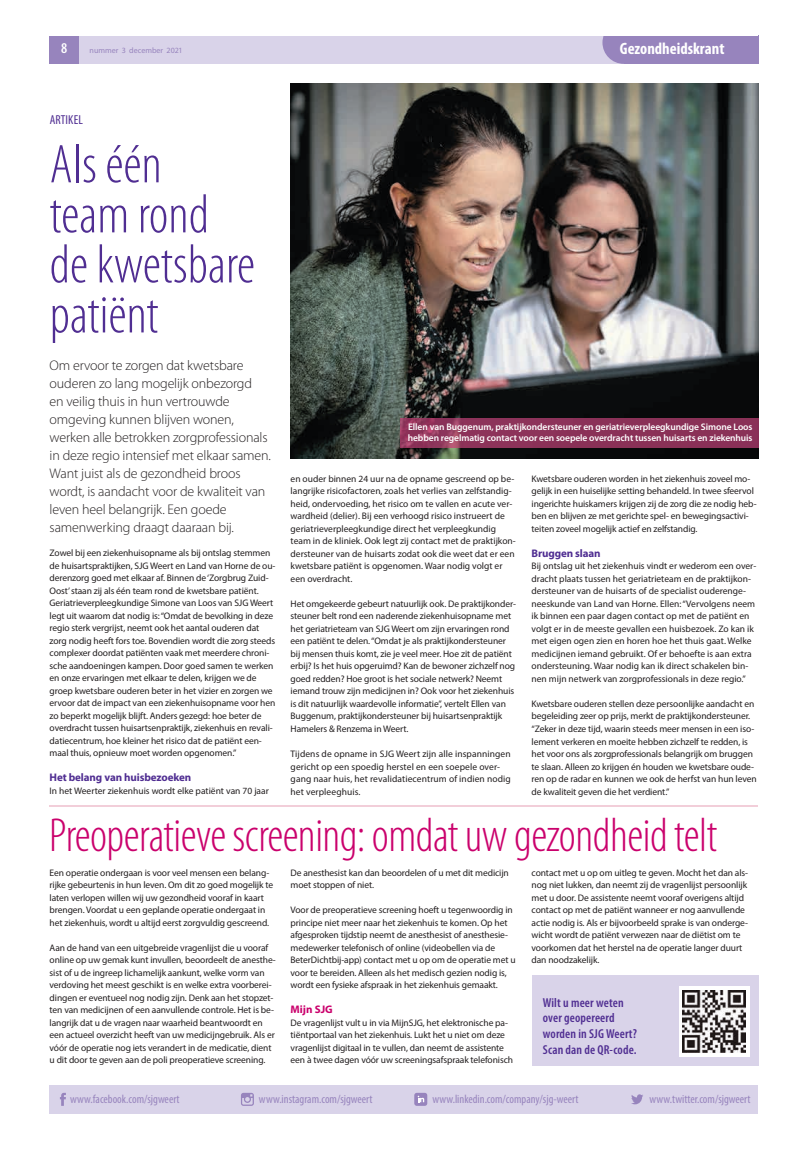
<style>
.page{position:relative;width:808px;height:1149px;background:#fff}
.page>*{position:absolute;margin:0;border:0;box-sizing:border-box;transform-origin:0 0}
.t1{font:300 condensed 55px/50px "Myriad Pro";color:#502e92}
.t2{font:300 condensed 48px "Myriad Pro";letter-spacing:-.01em;color:#ca016c}
.t3{font:700 condensed 16.5px "Myriad Pro";color:#fff}
.t4{font:600 condensed 15px "Myriad Pro";color:#fff}
.t5{font:300 14px/18px "Myriad Pro";letter-spacing:-.01em;color:#231f20}
.t6{font:600 condensed 13px/15.6px "Myriad Pro";letter-spacing:.01em;color:#502e92}
.t7{font:condensed 13px "Myriad Pro";letter-spacing:.01em;color:#502e92}
.t8{font:condensed 12px "Myriad Pro";color:#9784bd}
.t9{font:700 11px "Myriad Pro";letter-spacing:-.01em;color:#502e92}
.t10{font:700 11px "Myriad Pro";color:#ca016c}
.t11{font:9.5px/12.5px "Myriad Pro";letter-spacing:-.01em;color:#231f20}
.t12{font:9.5px/12.5px "Myriad Pro";letter-spacing:.01em;color:#231f20}
.t13{font:600 9.5px/11.4px "Myriad Pro";letter-spacing:-.01em;color:#fff}
.t14{font:8px "Myriad Pro";color:#9784bd}
</style>
<div class="page">
<div style="left:532px;top:974px;width:226px;height:90px;background:#d9d3e9"></div>
<img style="left:291px;top:84px;width:467px;height:374px">
<img style="left:400px;top:418px;width:358px;height:29px">
<hr style="left:49px;top:805px;width:709px;height:1px;background:#f2ced9">
<svg style="left:679px;top:986px;width:71px;height:70px"></svg>
<img style="left:683px;top:989px;width:62px;height:63px">
<div style="left:50px;top:35px;width:708px;height:29px;background:#d9d3e9"></div>
<div style="left:50px;top:35px;width:29px;height:29px;background:#9784bd"></div>
<div style="left:602px;top:21px;width:43px;height:43px;background:#9784bd;border-radius:50%"></div>
<div style="left:624px;top:35px;width:134px;height:29px;background:#9784bd"></div>
<div style="left:50px;top:0;width:708px;height:35px;background:#fff"></div>
<div style="left:50px;top:1084px;width:708px;height:29px;background:#d9d3e9"></div>
<svg style="left:631px;top:1094px;width:12px;height:9px"></svg>
<svg style="left:60px;top:1092px;width:6px;height:13px"></svg>
<svg style="left:241px;top:1092px;width:13px;height:13px"></svg>
<svg style="left:414px;top:1092px;width:13px;height:13px"></svg>
<svg style="left:418px;top:1095px;width:6px;height:6px"></svg>
<h3 class="t4" style="left:61px;top:43px;width:8px">8</h3>
<p class="t14" style="left:90px;top:47px;width:95px">nummer 3 december 2021</p>
<h3 class="t3" style="left:620px;top:38px;width:106px">Gezondheidskrant</h3>
<h3 class="t7" style="left:50px;top:115px;width:35px">ARTIKEL</h3>
<h1 class="t1" style="left:50px;top:144px;width:207px">Als één team rond de kwetsbare patiënt</h1>
<p class="t5" style="left:50px;top:357px;width:223px">Om ervoor te zorgen dat kwetsbare ouderen zo lang mogelijk onbezorgd<br>en veilig thuis in hun vertrouwde omgeving kunnen blijven wonen, werken alle betrokken zorgprofessionals in deze regio intensief met elkaar samen.<br>Want juist als de gezondheid broos wordt, is aandacht voor de kwaliteit van leven heel belangrijk. Een goede samenwerking draagt daaraan bij.</p>
<p class="t11" style="left:50px;top:547px;width:227px">Zowel bij een ziekenhuisopname als bij ontslag stemmen de huisartspraktijken, SJG Weert en Land van Horne de ou&shy;derenzorg goed met elkaar af. Binnen de ‘Zorgbrug Zuid-Oost’ staan zij als één team rond de kwetsbare patiënt.<br>Geriatrieverpleegkundige Simone van Loos van SJG Weert legt uit waarom dat nodig is: “Omdat de bevolking in deze regio sterk vergrijst, neemt ook het aantal ouderen dat zorg nodig heeft fors toe. Bovendien wordt die zorg steeds complexer doordat patiënten vaak met meerdere chroni&shy;sche aandoeningen kampen. Door goed samen te werken en onze ervaringen met elkaar te delen, krijgen we de groep kwetsbare ouderen beter in het vizier en zorgen we ervoor dat de impact van een ziekenhuisopname voor hen zo beperkt mogelijk blijft. Anders gezegd: hoe beter de overdracht tussen huisartsenpraktijk, ziekenhuis en revali&shy;datiecentrum, hoe kleiner het risico dat de patiënt een&shy;maal thuis, opnieuw moet worden opgenomen.”</p>
<p class="t9" style="left:50px;top:770px;width:143px">Het belang van huisbezoeken</p>
<p class="t11" style="left:50px;top:784px;width:221px">In het Weerter ziekenhuis wordt elke patiënt van 70 jaar</p>
<p class="t13" style="left:408px;top:421px;width:346px">Ellen van Buggenum, praktijkondersteuner en geriatrieverpleegkundige Simone Loos hebben regelmatig contact voor een soepele overdracht tussen huisarts en ziekenhuis</p>
<p class="t11" style="left:291px;top:473px;width:227px">en ouder binnen 24 uur na de opname gescreend op be&shy;langrijke risicofactoren, zoals het verlies van zelfstandig&shy;heid, ondervoeding, het risico om te vallen en acute ver&shy;wardheid (delier). Bij een verhoogd risico instrueert de geriatrieverpleegkundige direct het verpleegkundig team in de kliniek. Ook legt zij contact met de praktijkon&shy;dersteuner van de huisarts zodat ook die weet dat er een kwetsbare patiënt is opgenomen. Waar nodig volgt er een overdracht.</p>
<p class="t11" style="left:291px;top:598px;width:227px">Het omgekeerde gebeurt natuurlijk ook. De praktijkonder&shy;steuner belt rond een naderende ziekenhuisopname met het geriatrieteam van SJG Weert om zijn ervaringen rond een patiënt te delen. “Omdat je als praktijkondersteuner bij mensen thuis komt, zie je veel meer. Hoe zit de patiënt erbij? Is het huis opgeruimd? Kan de bewoner zichzelf nog goed redden? Hoe groot is het sociale netwerk? Neemt iemand trouw zijn medicijnen in? Ook voor het ziekenhuis is dit natuurlijk waardevolle informatie”, vertelt Ellen van Buggenum, praktijkondersteuner bij huisartsenpraktijk Hamelers &amp; Renzema in Weert.</p>
<p class="t12" style="left:291px;top:748px;width:222px">Tijdens de opname in SJG Weert zijn alle inspanningen gericht op een spoedig herstel en een soepele over&shy;gang naar huis, het revalidatiecentrum of indien nodig het verpleeghuis.</p>
<p class="t11" style="left:531px;top:473px;width:227px">Kwetsbare ouderen worden in het ziekenhuis zoveel mo&shy;gelijk in een huiselijke setting behandeld. In twee sfeervol ingerichte huiskamers krijgen zij de zorg die ze nodig heb&shy;ben en blijven ze met gerichte spel- en bewegingsactivi&shy;teiten zoveel mogelijk actief en zelfstandig.</p>
<p class="t9" style="left:531px;top:546px;width:71px">Bruggen slaan</p>
<p class="t11" style="left:531px;top:560px;width:226px">Bij ontslag uit het ziekenhuis vindt er wederom een over&shy;dracht plaats tussen het geriatrieteam en de praktijkon&shy;dersteuner van de huisarts of de specialist ouderenge&shy;neeskunde van Land van Horne. Ellen: “Vervolgens neem ik binnen een paar dagen contact op met de patiënt en volgt er in de meeste gevallen een huisbezoek. Zo kan ik met eigen ogen zien en horen hoe het thuis gaat. Welke medicijnen iemand gebruikt. Of er behoefte is aan extra ondersteuning. Waar nodig kan ik direct schakelen bin&shy;nen mijn netwerk van zorgprofessionals in deze regio.”</p>
<p class="t11" style="left:531px;top:698px;width:227px">Kwetsbare ouderen stellen deze persoonlijke aandacht en begeleiding zeer op prijs, merkt de praktijkondersteuner. “Zeker in deze tijd, waarin steeds meer mensen in een iso&shy;lement verkeren en moeite hebben zichzelf te redden, is het voor ons als zorgprofessionals belangrijk om bruggen te slaan. Alleen zo krijgen én houden we kwetsbare oude&shy;ren op de radar en kunnen we ook de herfst van hun leven de kwaliteit geven die het verdient.”</p>
<h2 class="t2" style="left:49px;top:816px;width:670px">Preoperatieve screening: omdat uw gezondheid telt</h2>
<p class="t11" style="left:50px;top:866px;width:225px">Een operatie ondergaan is voor veel mensen een belang&shy;rijke gebeurtenis in hun leven. Om dit zo goed mogelijk te laten verlopen willen wij uw gezondheid vooraf in kaart brengen. Voordat u een geplande operatie ondergaat in het ziekenhuis, wordt u altijd eerst zorgvuldig gescreend.</p>
<p class="t11" style="left:50px;top:941px;width:228px">Aan de hand van een uitgebreide vragenlijst die u vooraf online op uw gemak kunt invullen, beoordeelt de anesthe&shy;sist of u de ingreep lichamelijk aankunt, welke vorm van verdoving het meest geschikt is en welke extra voorberei&shy;dingen er eventueel nog nodig zijn. Denk aan het stopzet&shy;ten van medicijnen of een aanvullende controle. Het is be&shy;langrijk dat u de vragen naar waarheid beantwoordt en een actueel overzicht heeft van uw medicijngebruik. Als er vóór de operatie nog iets verandert in de medicatie, dient u dit door te geven aan de poli preoperatieve screening.</p>
<p class="t11" style="left:531px;top:866px;width:218px">contact met u op om uitleg te geven. Mocht het dan als&shy;nog niet lukken, dan neemt zij de vragenlijst persoonlijk met u door. De assistente neemt vooraf overigens altijd contact op met de patiënt wanneer er nog aanvullende actie nodig is. Als er bijvoorbeeld sprake is van onderge&shy;wicht wordt de patiënt verwezen naar de diëtist om te voorkomen dat het herstel na de operatie langer duurt dan noodzakelijk.</p>
<p class="t11" style="left:291px;top:866px;width:220px">De anesthesist kan dan beoordelen of u met dit medicijn moet stoppen of niet.</p>
<p class="t11" style="left:291px;top:904px;width:227px">Voor de preoperatieve screening hoeft u tegenwoordig in principe niet meer naar het ziekenhuis te komen. Op het afgesproken tijdstip neemt de anesthesist of anesthesie&shy;medewerker telefonisch of online (videobellen via de BeterDichtbij-app) contact met u op om de operatie met u voor te bereiden. Alleen als het medisch gezien nodig is, wordt een fysieke afspraak in het ziekenhuis gemaakt.</p>
<p class="t10" style="left:291px;top:1002px;width:44px">Mijn SJG</p>
<p class="t11" style="left:291px;top:1016px;width:224px">De vragenlijst vult u in via MijnSJG, het elektronische pa&shy;tiëntportaal van het ziekenhuis. Lukt het u niet om deze vragenlijst digitaal in te vullen, dan neemt de assistente een à twee dagen vóór uw screeningsafspraak telefonisch</p>
<h3 class="t6" style="left:543px;top:995px;width:96px">Wilt u meer weten over geopereerd worden in SJG Weert?<br>Scan dan de QR-code.</h3>
<p class="t8" style="left:70px;top:1094px;width:111px">www.facebook.com/sjgweert</p>
<p class="t8" style="left:259px;top:1094px;width:115px">www.instagram.com/sjgweert</p>
<p class="t8" style="left:432px;top:1094px;width:148px">www.linkedin.com/company/sjg-weert</p>
<p class="t8" style="left:649px;top:1094px;width:103px">www.twitter.com/sjgweert</p>
</div>
